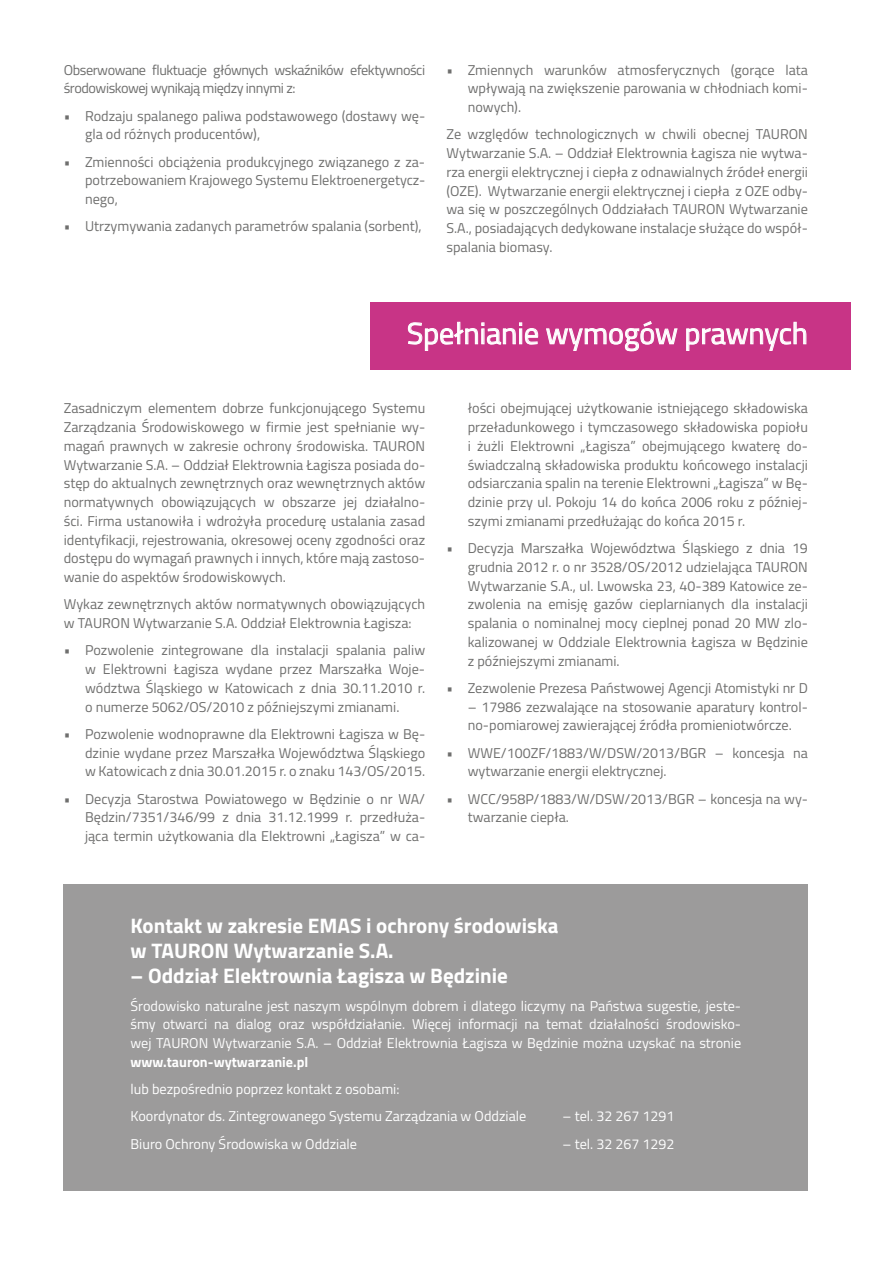
<style>
.page{position:relative;width:893px;height:1263px;background:#fff}
.page>*{position:absolute;margin:0;border:0;box-sizing:border-box;transform-origin:0 0}
.t1{font:30px "Titillium";color:#fff}
.t2{font:700 21px/25.2px "Titillium";color:#fff}
.t3{font:14.25px/18.8px "Titillium";color:#6f6f6e;text-align:justify}
.t4{font:14.25px/18.8px "Titillium";color:#fff;text-align:justify}
.t5{font:14.25px/18.8px "Titillium";letter-spacing:-.03em;color:#6f6f6e}
.t6{font:700 14.25px "Titillium";color:#fff}
</style>
<div class="page">
<div style="left:370px;top:302px;width:480px;height:67px;background:#c83486"></div>
<svg style="left:408px;top:321px;width:130px;height:30px"></svg>
<svg style="left:546px;top:321px;width:132px;height:31px"></svg>
<svg style="left:686px;top:321px;width:121px;height:30px"></svg>
<div style="left:64px;top:884px;width:744px;height:307px;background:#9c9b9b"></div>
<p class="t5" style="left:64px;top:59px;width:363px">Obserwowane fluktuacje głównych wskaźników efektywności środowiskowej wynikają między innymi z:</p>
<p class="t3" style="left:85px;top:106px;width:342px;text-indent:-21px">• Rodzaju spalanego paliwa podstawowego (dostawy wę&shy;gla od różnych producentów),</p>
<p class="t3" style="left:85px;top:152px;width:342px;text-indent:-21px">• Zmienności obciążenia produkcyjnego związanego z za&shy;potrzebowaniem Krajowego Systemu Elektroenergetycz&shy;nego,</p>
<p class="t3" style="left:64px;top:216px;width:359px">• Utrzymywania zadanych parametrów spalania (sorbent),</p>
<p class="t3" style="left:468px;top:60px;width:342px;text-indent:-21px">• Zmiennych warunków atmosferycznych (gorące lata wpływają na zwiększenie parowania w chłodniach komi&shy;nowych).</p>
<p class="t3" style="left:446px;top:124px;width:363px">Ze względów technologicznych w chwili obecnej TAURON Wytwarzanie S.A. – Oddział Elektrownia Łagisza nie wytwa&shy;rza energii elektrycznej i ciepła z odnawialnych źródeł energii (OZE). Wytwarzanie energii elektrycznej i ciepła z OZE odby&shy;wa się w poszczególnych Oddziałach TAURON Wytwarzanie S.A., posiadających dedykowane instalacje służące do współ&shy;spalania biomasy.</p>
<h1 class="t1" style="left:407px;top:311px;width:402px">Spełnianie wymogów prawnych</h1>
<p class="t3" style="left:64px;top:398px;width:363px">Zasadniczym elementem dobrze funkcjonującego Systemu Zarządzania Środowiskowego w firmie jest spełnianie wy&shy;magań prawnych w zakresie ochrony środowiska. TAURON Wytwarzanie S.A. – Oddział Elektrownia Łagisza posiada do&shy;stęp do aktualnych zewnętrznych oraz wewnętrznych aktów normatywnych obowiązujących w obszarze jej działalno&shy;ści. Firma ustanowiła i wdrożyła procedurę ustalania zasad identyfikacji, rejestrowania, okresowej oceny zgodności oraz dostępu do wymagań prawnych i innych, które mają zastoso&shy;wanie do aspektów środowiskowych.</p>
<p class="t3" style="left:64px;top:594px;width:363px">Wykaz zewnętrznych aktów normatywnych obowiązujących w TAURON Wytwarzanie S.A. Oddział Elektrownia Łagisza:</p>
<p class="t3" style="left:85px;top:640px;width:342px;text-indent:-21px">• Pozwolenie zintegrowane dla instalacji spalania paliw w Elektrowni Łagisza wydane przez Marszałka Woje&shy;wództwa Śląskiego w Katowicach z dnia 30.11.2010 r. o numerze 5062/OS/2010 z późniejszymi zmianami.</p>
<p class="t3" style="left:85px;top:724px;width:342px;text-indent:-21px">• Pozwolenie wodnoprawne dla Elektrowni Łagisza w Bę&shy;dzinie wydane przez Marszałka Województwa Śląskiego w Katowicach z dnia 30.01.2015 r. o znaku 143/OS/2015.</p>
<p class="t3" style="left:85px;top:788px;width:342px;text-indent:-21px">• Decyzja Starostwa Powiatowego w Będzinie o nr WA/ Będzin/7351/346/99 z dnia 31.12.1999 r. przedłuża&shy;jąca termin użytkowania dla Elektrowni „Łagisza” w ca-</p>
<p class="t3" style="left:468px;top:398px;width:342px">łości obejmującej użytkowanie istniejącego składowiska przeładunkowego i tymczasowego składowiska popiołu i żużli Elektrowni „Łagisza” obejmującego kwaterę do&shy;świadczalną składowiska produktu końcowego instalacji odsiarczania spalin na terenie Elektrowni „Łagisza” w Bę&shy;dzinie przy ul. Pokoju 14 do końca 2006 roku z później&shy;szymi zmianami przedłużając do końca 2015 r.</p>
<p class="t3" style="left:468px;top:538px;width:342px;text-indent:-21px">• Decyzja Marszałka Województwa Śląskiego z dnia 19 grudnia 2012 r. o nr 3528/OS/2012 udzielająca TAURON Wytwarzanie S.A., ul. Lwowska 23, 40-389 Katowice ze&shy;zwolenia na emisję gazów cieplarnianych dla instalacji spalania o nominalnej mocy cieplnej ponad 20 MW zlo&shy;kalizowanej w Oddziale Elektrownia Łagisza w Będzinie z późniejszymi zmianami.</p>
<p class="t3" style="left:446px;top:678px;width:363px">• Zezwolenie Prezesa Państwowej Agencji Atomistyki nr D</p>
<p class="t3" style="left:468px;top:696px;width:342px">– 17986 zezwalające na stosowanie aparatury kontrol&shy;no-pomiarowej zawierającej źródła promieniotwórcze.</p>
<p class="t3" style="left:468px;top:742px;width:342px;text-indent:-21px">• WWE/100ZF/1883/W/DSW/2013/BGR – koncesja na wytwarzanie energii elektrycznej.</p>
<p class="t3" style="left:468px;top:788px;width:342px;text-indent:-21px">• WCC/958P/1883/W/DSW/2013/BGR – koncesja na wy&shy;twarzanie ciepła.</p>
<h2 class="t2" style="left:131px;top:912px;width:430px">Kontakt w zakresie EMAS i ochrony środowiska w TAURON Wytwarzanie S.A.</h2>
<h2 class="t2" style="left:131px;top:962px;width:379px">– Oddział Elektrownia Łagisza w Będzinie</h2>
<p class="t4" style="left:131px;top:995px;width:612px">Środowisko naturalne jest naszym wspólnym dobrem i dlatego liczymy na Państwa sugestie, jeste&shy;śmy otwarci na dialog oraz współdziałanie. Więcej informacji na temat działalności środowisko&shy;wej TAURON Wytwarzanie S.A. – Oddział Elektrownia Łagisza w Będzinie można uzyskać na stronie</p>
<p class="t6" style="left:131px;top:1051px;width:179px">www.tauron-wytwarzanie.pl</p>
<p class="t4" style="left:131px;top:1075px;width:397px;line-height:27.3px">lub bezpośrednio poprzez kontakt z osobami:<br>Koordynator ds. Zintegrowanego Systemu Zarządzania w Oddziale</p>
<p class="t4" style="left:563px;top:1106px;width:113px">– tel. 32 267 1291</p>
<p class="t4" style="left:131px;top:1133px;width:228px">Biuro Ochrony Środowiska w Oddziale</p>
<p class="t4" style="left:563px;top:1133px;width:113px">– tel. 32 267 1292</p>
</div>
